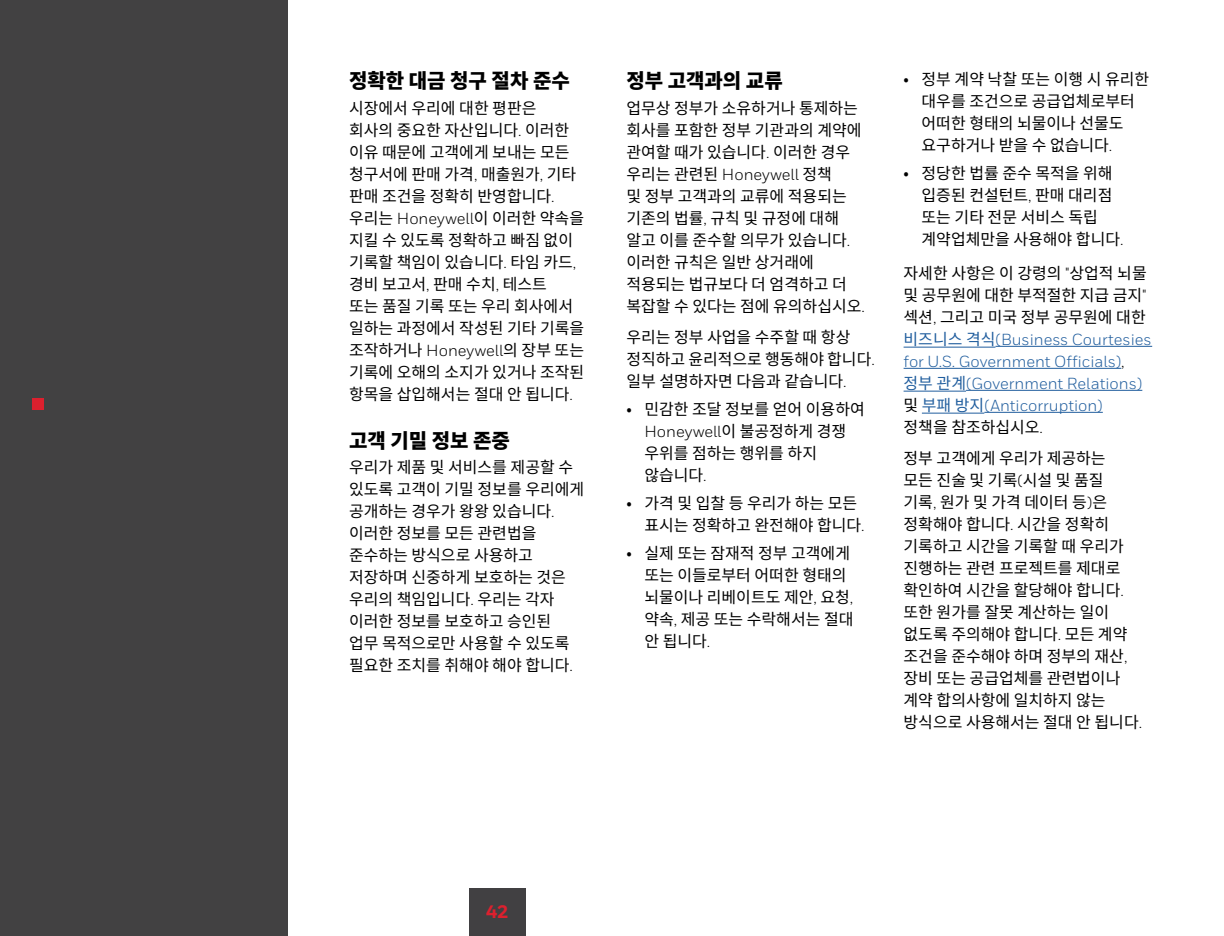
<style>
.page{position:relative;width:1224px;height:936px;background:#fff}
.page>*{position:absolute;margin:0;border:0;box-sizing:border-box;transform-origin:0 0}
.t1{font:900 20px "Noto Sans CJ Kkr";color:#000}
.t2{font:800 18px "Honeywell Sans";color:#dc202e}
.t3{font:16px/22px "Noto Sans CJ Kkr";color:#000}
.t4{font:16px/22px "Honeywell Sans";color:#215e9e}
.t5{font:16px "Honeywell Sans";color:#000}
.s1{font-family:"Honeywell Sans"}
.s2{font-family:"Noto Sans CJ Kkr"}
.s3{color:#000}
.s4{font-family:"Noto Sans CJ Kkr";color:#000}
</style>
<div class="page">
<hr style="left:904px;top:347px;width:92px;height:1px;background:#215e9e">
<hr style="left:996px;top:346px;width:156px;height:1px;background:#215e9e">
<hr style="left:904px;top:368px;width:217px;height:1px;background:#215e9e">
<hr style="left:904px;top:391px;width:62px;height:1px;background:#215e9e">
<hr style="left:966px;top:390px;width:176px;height:1px;background:#215e9e">
<hr style="left:922px;top:413px;width:62px;height:1px;background:#215e9e">
<hr style="left:984px;top:412px;width:119px;height:1px;background:#215e9e">
<div style="left:0;top:0;width:288px;height:936px;background:#424142"></div>
<div style="left:32px;top:398px;width:12px;height:12px;background:#dc202e"></div>
<div style="left:469px;top:889px;width:57px;height:47px;background:#414042"></div>
<p class="t1" style="left:349px;top:69px;width:222px">정확한 대금 청구 절차 준수</p>
<p class="t3" style="left:349px;top:97px;width:237px">시장에서 우리에 대한 평판은 회사의 중요한 자산입니다<span class="s1">.</span> 이러한 이유 때문에 고객에게 보내는 모든 청구서에 판매 가격<span class="s1">,</span> 매출원가<span class="s1">,</span> 기타 판매 조건을 정확히 반영합니다<span class="s1">. </span>우리는 <span class="s1">Honeywell</span>이 이러한 약속을 지킬 수 있도록 정확하고 빠짐 없이 기록할 책임이 있습니다<span class="s1">.</span> 타임 카드<span class="s1">, </span>경비 보고서<span class="s1">,</span> 판매 수치<span class="s1">,</span> 테스트<br>또는 품질 기록 또는 우리 회사에서 일하는 과정에서 작성된 기타 기록을 조작하거나 <span class="s1">Honeywell</span>의 장부 또는 기록에 오해의 소지가 있거나 조작된 항목을 삽입해서는 절대 안 됩니다<span class="s1">.</span></p>
<p class="t1" style="left:349px;top:429px;width:162px">고객 기밀 정보 존중</p>
<p class="t3" style="left:349px;top:457px;width:237px">우리가 제품 및 서비스를 제공할 수 있도록 고객이 기밀 정보를 우리에게 공개하는 경우가 왕왕 있습니다<span class="s1">. </span>이러한 정보를 모든 관련법을 준수하는 방식으로 사용하고 저장하며 신중하게 보호하는 것은 우리의 책임입니다<span class="s1">.</span> 우리는 각자 이러한 정보를 보호하고 승인된 업무 목적으로만 사용할 수 있도록 필요한 조치를 취해야 해야 합니다<span class="s1">.</span></p>
<p class="t1" style="left:626px;top:69px;width:158px">정부 고객과의 교류</p>
<p class="t3" style="left:626px;top:97px;width:237px">업무상 정부가 소유하거나 통제하는 회사를 포함한 정부 기관과의 계약에 관여할 때가 있습니다<span class="s1">.</span> 이러한 경우</p>
<p class="t5" style="left:626px;top:165px;width:207px"><span class="s2">우리는 관련된</span> Honeywell <span class="s2">정책</span></p>
<p class="t3" style="left:626px;top:185px;width:240px">및 정부 고객과의 교류에 적용되는 기존의 법률<span class="s1">,</span> 규칙 및 규정에 대해 알고 이를 준수할 의무가 있습니다<span class="s1">. </span>이러한 규칙은 일반 상거래에 적용되는 법규보다 더 엄격하고 더 복잡할 수 있다는 점에 유의하십시오<span class="s1">.</span></p>
<p class="t3" style="left:626px;top:326px;width:250px">우리는 정부 사업을 수주할 때 항상 정직하고 윤리적으로 행동해야 합니다<span class="s1">. </span>일부 설명하자면 다음과 같습니다<span class="s1">.</span></p>
<p class="t3" style="left:626px;top:398px;width:240px">• 민감한 조달 정보를 얻어 이용하여</p>
<p class="t5" style="left:644px;top:421px;width:203px">Honeywell<span class="s2">이 불공정하게 경쟁</span></p>
<p class="t3" style="left:644px;top:442px;width:174px">우위를 점하는 행위를 하지 않습니다<span class="s1">.</span></p>
<p class="t3" style="left:644px;top:492px;width:222px;text-indent:-18px">• 가격 및 입찰 등 우리가 하는 모든 표시는 정확하고 완전해야 합니다<span class="s1">.</span></p>
<p class="t3" style="left:644px;top:542px;width:211px;text-indent:-18px">• 실제 또는 잠재적 정부 고객에게 또는 이들로부터 어떠한 형태의 뇌물이나 리베이트도 제안<span class="s1">,</span> 요청<span class="s1">, </span>약속<span class="s1">,</span> 제공 또는 수락해서는 절대 안 됩니다<span class="s1">.</span></p>
<p class="t3" style="left:922px;top:68px;width:229px;text-indent:-18px">• 정부 계약 낙찰 또는 이행 시 유리한 대우를 조건으로 공급업체로부터 어떠한 형태의 뇌물이나 선물도 요구하거나 받을 수 없습니다<span class="s1">.</span></p>
<p class="t3" style="left:922px;top:162px;width:203px;text-indent:-18px">• 정당한 법률 준수 목적을 위해 입증된 컨설턴트<span class="s1">,</span> 판매 대리점 또는 기타 전문 서비스 독립 계약업체만을 사용해야 합니다<span class="s1">.</span></p>
<p class="t3" style="left:904px;top:262px;width:245px;text-align:justify">자세한 사항은 이 강령의 <span class="s1">"</span>상업적 뇌물 및 공무원에 대한 부적절한 지급 금지<span class="s1">" </span>섹션<span class="s1">,</span> 그리고 미국 정부 공무원에 대한</p>
<p class="t4" style="left:904px;top:328px;width:250px"><span class="s2">비즈니스 격식</span>(Business Courtesies for U.S. Government Officials)<span class="s3">, </span><span class="s2">정부 관계</span>(Government Relations) <span class="s4">및</span> <span class="s2">부패 방지</span>(Anticorruption)</p>
<p class="t3" style="left:904px;top:412px;width:204px;line-height:31px">정책을 참조하십시오<span class="s1">.<br></span>정부 고객에게 우리가 제공하는</p>
<p class="t3" style="left:904px;top:469px;width:240px">모든 진술 및 기록<span class="s1">(</span>시설 및 품질<br>기록<span class="s1">,</span> 원가 및 가격 데이터 등<span class="s1">)</span>은 정확해야 합니다<span class="s1">.</span> 시간을 정확히 기록하고 시간을 기록할 때 우리가 진행하는 관련 프로젝트를 제대로 확인하여 시간을 할당해야 합니다<span class="s1">. </span>또한 원가를 잘못 계산하는 일이 없도록 주의해야 합니다<span class="s1">.</span> 모든 계약 조건을 준수해야 하며 정부의 재산<span class="s1">, </span>장비 또는 공급업체를 관련법이나 계약 합의사항에 일치하지 않는 방식으로 사용해서는 절대 안 됩니다<span class="s1">.</span></p>
<p class="t2" style="left:486px;top:901px;width:24px">42</p>
</div>
